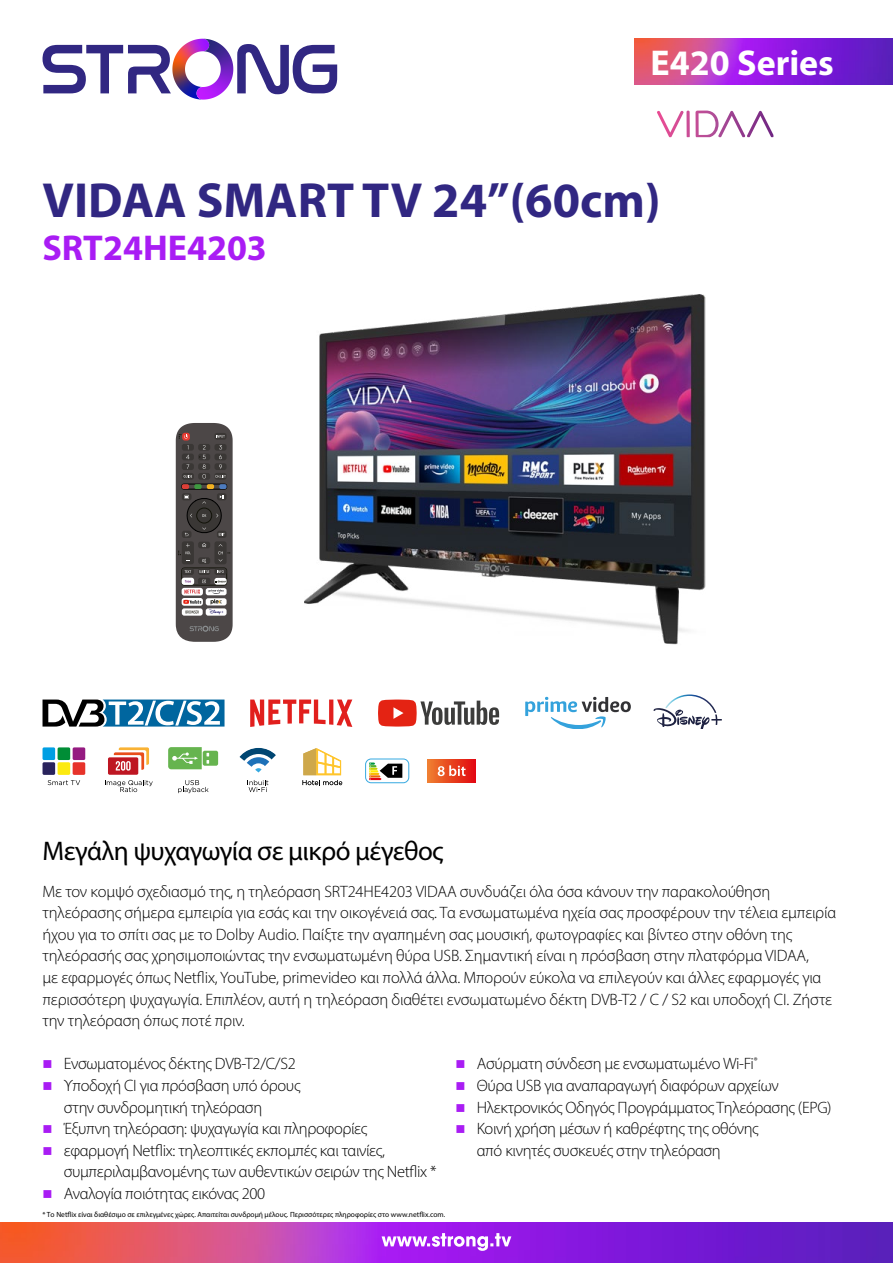
<style>
.page{position:relative;width:893px;height:1263px;background:#fff}
.page>*{position:absolute;margin:0;border:0;box-sizing:border-box;transform-origin:0 0}
.t1{font:700 49.5px "Myriad Pro";color:#312782}
.t2{font:700 36px "Myriad Pro";color:#a91cf4}
.t3{font:700 36px "Myriad Pro";color:#fff}
.t4{font:27px "Myriad Pro";letter-spacing:-.02em;color:#000}
.t5{font:300 16.5px/21.6px "Myriad Pro";letter-spacing:-.015em;color:#000}
.t6{font:7.5px "Myriad Pro";color:#000}
</style>
<div class="page">
<img style="left:0;top:1222px;width:893px;height:41px">
<svg style="left:382px;top:1233px;width:129px;height:18px"></svg>
<svg style="left:237px;top:44px;width:100px;height:50px"></svg>
<svg style="left:43px;top:39px;width:178px;height:61px"></svg>
<img style="left:634px;top:39px;width:259px;height:45px">
<img style="left:304px;top:294px;width:402px;height:351px">
<svg style="left:43px;top:699px;width:182px;height:27px"></svg>
<svg style="left:378px;top:699px;width:121px;height:27px"></svg>
<svg style="left:250px;top:699px;width:102px;height:28px"></svg>
<svg style="left:525px;top:697px;width:106px;height:31px"></svg>
<svg style="left:653px;top:708px;width:69px;height:20px"></svg>
<img style="left:665px;top:694px;width:51px;height:19px">
<svg style="left:178px;top:780px;width:31px;height:13px"></svg>
<svg style="left:168px;top:747px;width:50px;height:22px"></svg>
<svg style="left:48px;top:780px;width:32px;height:5px"></svg>
<div style="left:43px;top:747px;width:12px;height:13px;background:#009fe3;border-radius:2px"></div>
<div style="left:58px;top:747px;width:12px;height:13px;background:#008d36;border-radius:2px"></div>
<div style="left:73px;top:747px;width:12px;height:13px;background:#951b81;border-radius:2px"></div>
<div style="left:43px;top:762px;width:12px;height:13px;background:#29235c;border-radius:2px"></div>
<div style="left:58px;top:762px;width:12px;height:13px;background:#fcea10;border-radius:2px"></div>
<div style="left:73px;top:762px;width:12px;height:13px;background:#e7332a;border-radius:2px"></div>
<svg style="left:105px;top:780px;width:48px;height:12px"></svg>
<div style="left:108px;top:757px;width:30px;height:18px;background:#be1622;border-radius:2px"></div>
<hr style="left:121px;top:761px;width:4px;height:10px;background:#e39ba0;border-radius:2px">
<svg style="left:114px;top:747px;width:35px;height:23px"></svg>
<svg style="left:248px;top:780px;width:20px;height:12px"></svg>
<svg style="left:239px;top:748px;width:37px;height:24px"></svg>
<svg style="left:303px;top:748px;width:39px;height:37px"></svg>
<div style="left:365px;top:759px;width:44px;height:24px;border:1px solid #36a9e1;border-radius:6px"></div>
<svg style="left:369px;top:762px;width:33px;height:18px"></svg>
<div style="left:428px;top:759px;width:47px;height:24px;background:linear-gradient(to right,#ee7d2d,#e20a10)"></div>
<svg style="left:438px;top:765px;width:28px;height:11px"></svg>
<svg style="left:176px;top:423px;width:57px;height:219px;background:#5a5554"></svg>
<svg style="left:657px;top:110px;width:116px;height:27px"></svg>
<h2 class="t3" style="left:651px;top:39px;width:185px">E420 Series</h2>
<h1 class="t1" style="left:43px;top:168px;width:620px">VIDAA SMART TV 24’’(60cm)</h1>
<h2 class="t2" style="left:43px;top:224px;width:226px">SRT24HE4203</h2>
<h3 class="t4" style="left:43px;top:834px;width:403px">Μεγάλη ψυχαγωγία σε μικρό μέγεθος</h3>
<p class="t5" style="left:43px;top:880px;width:795px">Με τον κομψό σχεδιασμό της, η τηλεόραση SRT24HE4203 VIDAA συνδυάζει όλα όσα κάνουν την παρακολούθηση τηλεόρασης σήμερα εμπειρία για εσάς και την οικογένειά σας. Τα ενσωματωμένα ηχεία σας προσφέρουν την τέλεια εμπειρία ήχου για το σπίτι σας με το Dolby Audio. Παίξτε την αγαπημένη σας μουσική, φωτογραφίες και βίντεο στην οθόνη της τηλεόρασής σας χρησιμοποιώντας την ενσωματωμένη θύρα USB. Σημαντική είναι η πρόσβαση στην πλατφόρμα VIDAA,<br>με εφαρμογές όπως Netflix, YouTube, primevideo και πολλά άλλα. Μπορούν εύκολα να επιλεγούν και άλλες εφαρμογές για περισσότερη ψυχαγωγία. Επιπλέον, αυτή η τηλεόραση διαθέτει ενσωματωμένο δέκτη DVB-T2 / C / S2 και υποδοχή CI. Ζήστε την τηλεόραση όπως ποτέ πριν.</p>
<p class="t5" style="left:64px;top:1053px;width:374px">Ενσωματομένος δέκτης DVB-T2/C/S2<br>Υποδοχή CI για πρόσβαση υπό όρους<br>στην συνδρομητική τηλεόραση<br>Έξυπνη τηλεόραση: ψυχαγωγία και πληροφορίες εφαρμογή Netflix: τηλεοπτικές εκπομπές και ταινίες, συμπεριλαμβανομένης των αυθεντικών σειρών της Netflix * Αναλογία ποιότητας εικόνας 200</p>
<p class="t5" style="left:477px;top:1053px;width:356px">Ασύρματη σύνδεση με ενσωματωμένο Wi-Fi<sup>®<br></sup>Θύρα USB για αναπαραγωγή διαφόρων αρχείων Ηλεκτρονικός Οδηγός Προγράμματος Τηλεόρασης (EPG)<br>Κοινή χρήση μέσων ή καθρέφτης της οθόνης<br>από κινητές συσκευές στην τηλεόραση</p>
<p class="t6" style="left:43px;top:1210px;width:404px">* Το Netflix είναι διαθέσιμο σε επιλεγμένες χώρες. Απαιτείται συνδρομή μέλους. Περισσότερες πληροφορίες στο www.netflix.com.</p>
</div>
